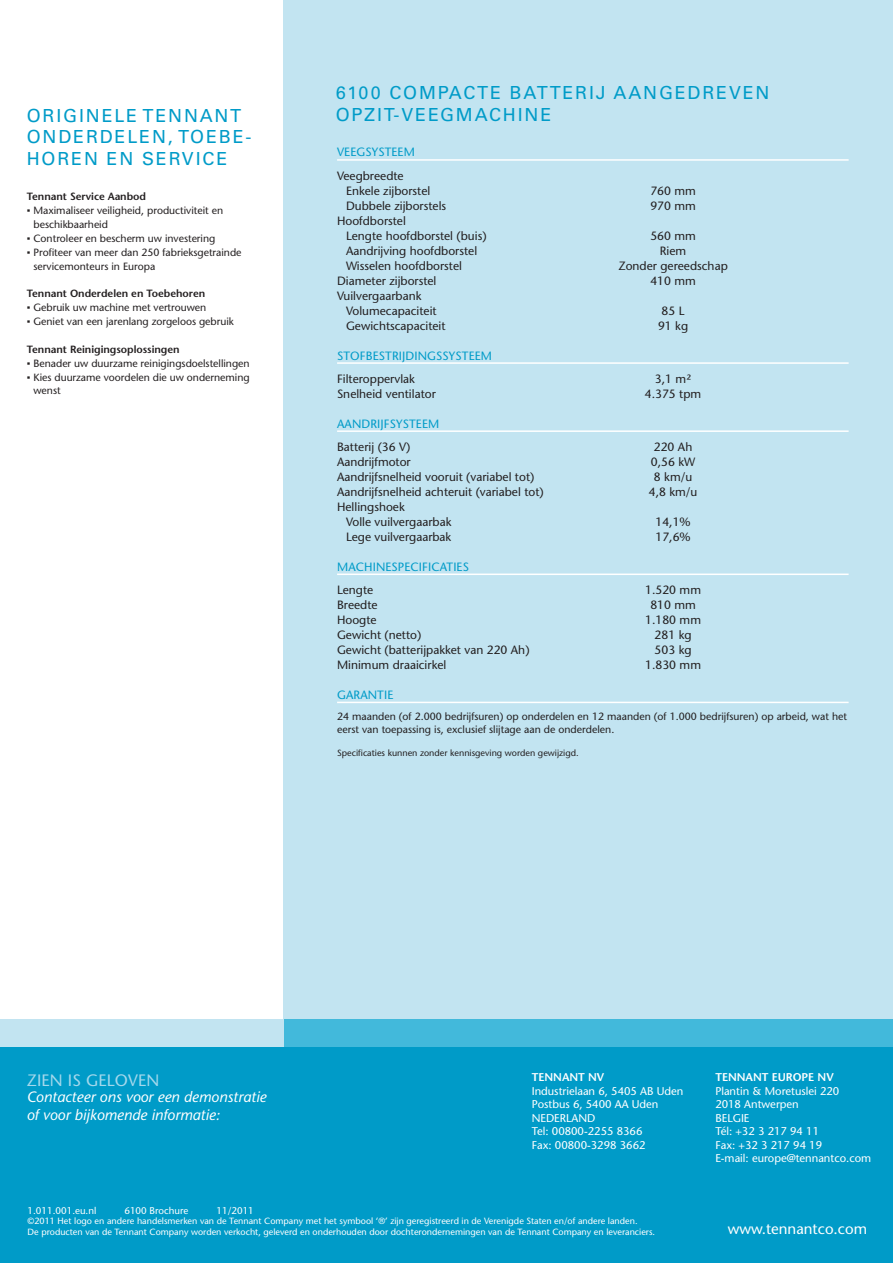
<style>
.page{position:relative;width:893px;height:1263px;background:#fff}
.page>*{position:absolute;margin:0;border:0;box-sizing:border-box;transform-origin:0 0}
.t1{font:18px/21.6px "Univers LT Std";letter-spacing:.1em;color:#009bc8}
.t2{font:500 16.5px "Stone Sans Std";letter-spacing:.01em;color:#a4d8ec}
.t3{font:italic 500 15px/18px "Stone Sans Std";color:#fff}
.t4{font:500 15px "Stone Sans Std";color:#fff}
.t5{font:500 12px/15px "Stone Sans Std";color:#231f20}
.t6{font:500 12px "Stone Sans Std";letter-spacing:.01em;color:#009bc8}
.t7{font:500 11.25px/13.5px "Stone Sans Std";color:#fff}
.t8{font:600 11.25px "Stone Sans Std";color:#fff}
.t9{font:500 10.5px/13.8px "Stone Sans Std";letter-spacing:-.005em;color:#231f20}
.t10{font:600 10.5px "Stone Sans Std";letter-spacing:-.005em;color:#231f20}
.t11{font:500 9.75px "Stone Sans Std";color:#fff}
.t12{font:500 9px/10.8px "Stone Sans Std";color:#fff}
.t13{font:500 9px "Stone Sans Std";color:#231f20}
.s1{font-family:"Trebuchet MS";font-weight:400}
</style>
<div class="page">
<div style="left:283px;top:0;width:610px;height:1033px;background:#c2e4f1"></div>
<div style="left:0;top:1046px;width:893px;height:217px;background:#009bc8"></div>
<div style="left:283px;top:1019px;width:610px;height:27px;background:#42b9db"></div>
<div style="left:0;top:1019px;width:283px;height:27px;background:#c2e4f1"></div>
<hr style="left:337px;top:159px;width:512px;height:2px;background:#fff">
<hr style="left:337px;top:362px;width:512px;height:2px;background:#fff">
<hr style="left:337px;top:430px;width:512px;height:2px;background:#fff">
<hr style="left:337px;top:573px;width:512px;height:2px;background:#fff">
<hr style="left:337px;top:702px;width:512px;height:1px;background:#fff">
<h1 class="t1" style="left:27px;top:106px;width:226px">ORIGINELE TENNANT<br>ONDERDELEN, TOEBE-<br>HOREN EN SERVICE</h1>
<p class="t10" style="left:27px;top:192px;width:121px">Tennant Service Aanbod</p>
<p class="t9" style="left:34px;top:204px;width:191px;text-indent:-7px"><span class="s1">▪</span> Maximaliseer veiligheid, productiviteit en beschikbaarheid</p>
<p class="t9" style="left:27px;top:232px;width:190px"><span class="s1">▪</span> Controleer en bescherm uw investering</p>
<p class="t9" style="left:34px;top:246px;width:210px;text-indent:-7px"><span class="s1">▪</span> Profiteer van meer dan 250 fabrieksgetrainde servicemonteurs in Europa</p>
<p class="t10" style="left:27px;top:289px;width:180px">Tennant Onderdelen en Toebehoren</p>
<p class="t9" style="left:27px;top:302px;width:181px"><span class="s1">▪</span> Gebruik uw machine met vertrouwen</p>
<p class="t9" style="left:27px;top:315px;width:209px"><span class="s1">▪</span> Geniet van een jarenlang zorgeloos gebruik</p>
<p class="t10" style="left:27px;top:345px;width:154px">Tennant Reinigingsoplossingen</p>
<p class="t9" style="left:27px;top:357px;width:224px"><span class="s1">▪</span> Benader uw duurzame reinigingsdoelstellingen</p>
<p class="t9" style="left:34px;top:371px;width:218px;text-indent:-7px"><span class="s1">▪</span> Kies duurzame voordelen die uw onderneming wenst</p>
<h1 class="t1" style="left:336px;top:83px;width:435px">6100 COMPACTE BATTERIJ AANGEDREVEN<br>OPZIT-VEEGMACHINE</h1>
<p class="t6" style="left:337px;top:148px;width:79px">VEEGSYSTEEM</p>
<p class="t5" style="left:346px;top:169px;width:86px;text-indent:-9px">Veegbreedte<br>Enkele zijborstel</p>
<p class="t5" style="left:650px;top:184px;width:47px">760 mm</p>
<p class="t5" style="left:346px;top:199px;width:102px">Dubbele zijborstels</p>
<p class="t5" style="left:650px;top:199px;width:47px">970 mm</p>
<p class="t5" style="left:346px;top:214px;width:142px;text-indent:-9px">Hoofdborstel<br>Lengte hoofdborstel (buis)</p>
<p class="t5" style="left:650px;top:229px;width:47px">560 mm</p>
<p class="t5" style="left:346px;top:244px;width:133px">Aandrijving hoofdborstel</p>
<p class="t5" style="left:660px;top:244px;width:28px">Riem</p>
<p class="t5" style="left:346px;top:259px;width:117px">Wisselen hoofdborstel</p>
<p class="t5" style="left:618px;top:259px;width:111px">Zonder gereedschap</p>
<p class="t5" style="left:337px;top:274px;width:101px">Diameter zijborstel</p>
<p class="t5" style="left:650px;top:274px;width:47px">410 mm</p>
<p class="t5" style="left:346px;top:289px;width:92px;text-indent:-9px">Vuilvergaarbank<br>Volumecapaciteit</p>
<p class="t5" style="left:662px;top:304px;width:24px">85 L</p>
<p class="t5" style="left:346px;top:319px;width:101px">Gewichtscapaciteit</p>
<p class="t5" style="left:658px;top:319px;width:32px">91 kg</p>
<p class="t6" style="left:337px;top:351px;width:156px">STOFBESTRIJDINGSSYSTEEM</p>
<p class="t5" style="left:337px;top:372px;width:79px">Filteroppervlak</p>
<p class="t5" style="left:655px;top:372px;width:38px">3,1 m²</p>
<p class="t5" style="left:337px;top:387px;width:100px">Snelheid ventilator</p>
<p class="t5" style="left:645px;top:387px;width:58px">4.375 tpm</p>
<p class="t6" style="left:337px;top:419px;width:104px">AANDRIJFSYSTEEM</p>
<p class="t5" style="left:337px;top:440px;width:75px">Batterij (36 V)</p>
<p class="t5" style="left:654px;top:440px;width:40px">220 Ah</p>
<p class="t5" style="left:337px;top:455px;width:75px">Aandrijfmotor</p>
<p class="t5" style="left:651px;top:455px;width:46px">0,56 kW</p>
<p class="t5" style="left:337px;top:470px;width:199px">Aandrijfsnelheid vooruit (variabel tot)</p>
<p class="t5" style="left:654px;top:470px;width:40px">8 km/u</p>
<p class="t5" style="left:337px;top:485px;width:208px">Aandrijfsnelheid achteruit (variabel tot)</p>
<p class="t5" style="left:649px;top:485px;width:50px">4,8 km/u</p>
<p class="t5" style="left:346px;top:500px;width:107px;text-indent:-9px">Hellingshoek<br>Volle vuilvergaarbak</p>
<p class="t5" style="left:655px;top:515px;width:37px">14,1%</p>
<p class="t5" style="left:346px;top:530px;width:107px">Lege vuilvergaarbak</p>
<p class="t5" style="left:655px;top:530px;width:37px">17,6%</p>
<p class="t6" style="left:337px;top:562px;width:133px">MACHINESPECIFICATIES</p>
<p class="t5" style="left:337px;top:583px;width:38px">Lengte</p>
<p class="t5" style="left:645px;top:583px;width:57px">1.520 mm</p>
<p class="t5" style="left:337px;top:598px;width:42px">Breedte</p>
<p class="t5" style="left:650px;top:598px;width:47px">810 mm</p>
<p class="t5" style="left:337px;top:613px;width:41px">Hoogte</p>
<p class="t5" style="left:645px;top:613px;width:57px">1.180 mm</p>
<p class="t5" style="left:337px;top:628px;width:86px">Gewicht (netto)</p>
<p class="t5" style="left:655px;top:628px;width:38px">281 kg</p>
<p class="t5" style="left:337px;top:643px;width:194px">Gewicht (batterijpakket van 220 Ah)</p>
<p class="t5" style="left:655px;top:643px;width:38px">503 kg</p>
<p class="t5" style="left:337px;top:658px;width:111px">Minimum draaicirkel</p>
<p class="t5" style="left:645px;top:658px;width:57px">1.830 mm</p>
<p class="t6" style="left:337px;top:690px;width:58px">GARANTIE</p>
<p class="t9" style="left:337px;top:711px;width:511px;line-height:12.8px">24 maanden (of 2.000 bedrijfsuren) op onderdelen en 12 maanden (of 1.000 bedrijfsuren) op arbeid, wat het eerst van toepassing is, exclusief slijtage aan de onderdelen.</p>
<p class="t13" style="left:337px;top:749px;width:243px">Specificaties kunnen zonder kennisgeving worden gewijzigd.</p>
<h2 class="t2" style="left:27px;top:1073px;width:134px">ZIEN IS GELOVEN</h2>
<p class="t3" style="left:27px;top:1089px;width:241px">Contacteer ons voor een demonstratie of voor bijkomende informatie:</p>
<p class="t8" style="left:532px;top:1073px;width:74px">TENNANT NV</p>
<p class="t7" style="left:532px;top:1085px;width:153px">Industrielaan 6, 5405 AB Uden<br>Postbus 6, 5400 AA Uden<br>NEDERLAND<br>Tel: 00800-2255 8366<br>Fax: 00800-3298 3662</p>
<p class="t8" style="left:715px;top:1073px;width:120px">TENNANT EUROPE NV</p>
<p class="t7" style="left:715px;top:1085px;width:157px">Plantin &amp; Moretuslei 220<br>2018 Antwerpen<br>BELGIE<br>Tél: +32 3 217 94 11<br>Fax: +32 3 217 94 19<br>E-mail: europe@tennantco.com</p>
<p class="t11" style="left:28px;top:1206px;width:70px">1.011.001.eu.nl</p>
<p class="t11" style="left:124px;top:1206px;width:66px">6100 Brochure</p>
<p class="t11" style="left:216px;top:1206px;width:39px">11/2011</p>
<p class="t12" style="left:28px;top:1216px;width:629px">©2011 Het logo en andere handelsmerken van de Tennant Company met het symbool ‘®’ zijn geregistreerd in de Verenigde Staten en/of andere landen.<br>De producten van de Tennant Company worden verkocht, geleverd en onderhouden door dochterondernemingen van de Tennant Company en leveranciers.</p>
<p class="t4" style="left:728px;top:1223px;width:141px">www.tennantco.com</p>
</div>
